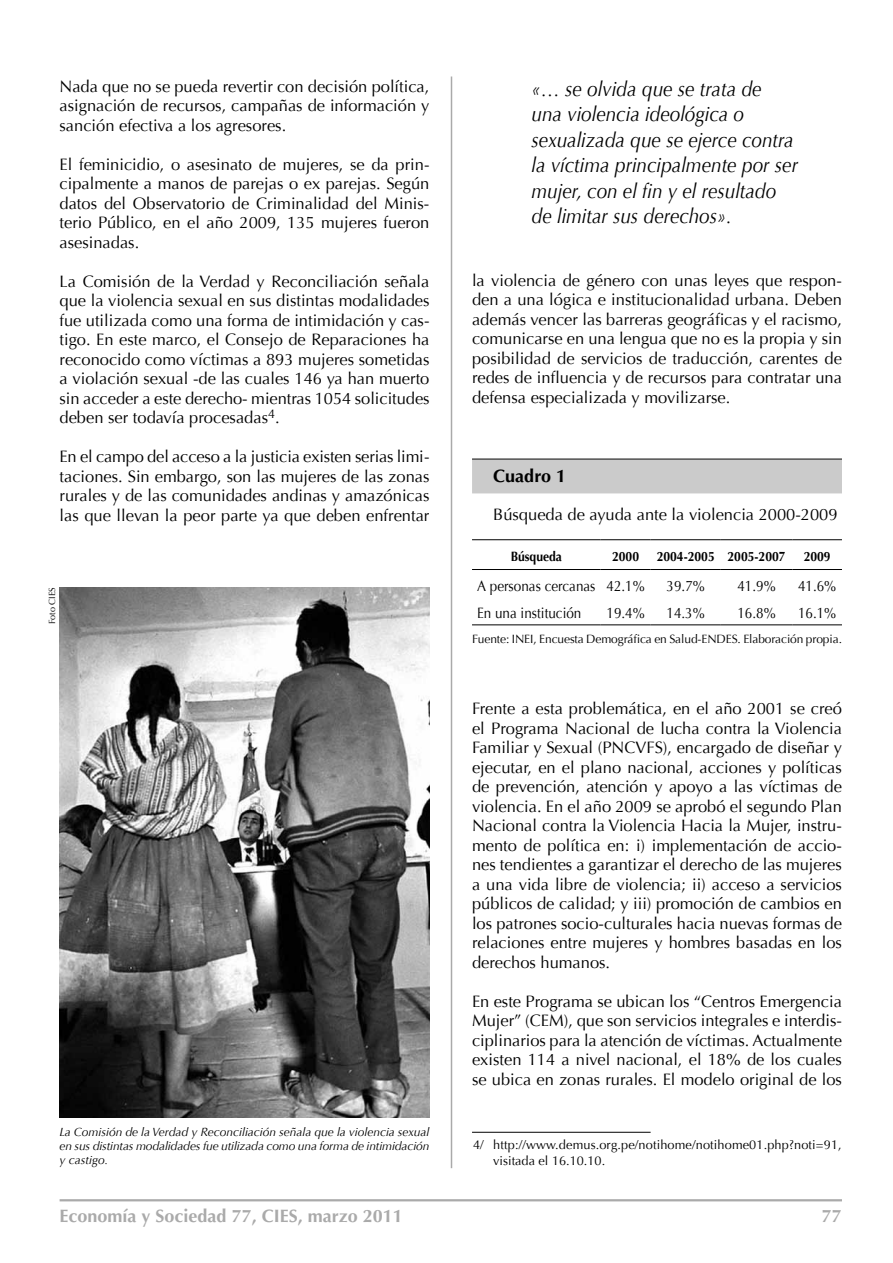
<style>
.page{position:relative;width:893px;height:1263px;background:#fff}
.page>*{position:absolute;margin:0;border:0;box-sizing:border-box;transform-origin:0 0}
.t1{font:italic 21px/25.5px "Optima";color:#000;scale:.9 1}
.t2{font:700 18px "Optima LH East A";color:#aaa}
.t3{font:700 18px "Optima LH East A";color:#000}
.t4{font:16.5px/19.5px "Optima";color:#000;text-align:justify}
.t5{font:15px "Optima";color:#000;scale:.9 1}
.t6{font:700 13.5px "Optima";color:#000;scale:.9 1}
.t7{font:12.75px/16.5px "Optima";letter-spacing:.01em;color:#000}
.t8{font:italic 12px/14.2px "Optima";letter-spacing:-.01em;color:#000;text-align:justify}
.t9{font:12px "Optima";letter-spacing:-.01em;color:#000}
.t10{font:9px "Optima";color:#000}
</style>
<div class="page">
<hr style="left:60px;top:1199px;width:782px;height:2px;background:#aaa">
<hr style="left:451px;top:77px;width:1px;height:1091px;background:#aaa">
<hr style="left:472px;top:1132px;width:179px;height:1px;background:#000">
<img style="left:60px;top:588px;width:369px;height:529px">
<svg style="left:472px;top:540px;width:370px;height:1px"></svg>
<hr style="left:472px;top:539px;width:129px;height:1px;background:#000">
<hr style="left:601px;top:539px;width:50px;height:1px;background:#000">
<hr style="left:651px;top:539px;width:70px;height:1px;background:#000">
<hr style="left:721px;top:539px;width:71px;height:1px;background:#000">
<hr style="left:792px;top:539px;width:50px;height:1px;background:#000">
<hr style="left:472px;top:569px;width:129px;height:1px;background:#000">
<hr style="left:601px;top:569px;width:50px;height:1px;background:#000">
<hr style="left:651px;top:569px;width:70px;height:1px;background:#000">
<hr style="left:721px;top:569px;width:71px;height:1px;background:#000">
<hr style="left:792px;top:569px;width:50px;height:1px;background:#000">
<hr style="left:472px;top:624px;width:129px;height:1px;background:#000">
<hr style="left:601px;top:624px;width:50px;height:1px;background:#000">
<hr style="left:651px;top:624px;width:70px;height:1px;background:#000">
<hr style="left:721px;top:624px;width:71px;height:1px;background:#000">
<hr style="left:792px;top:624px;width:50px;height:1px;background:#000">
<div style="left:472px;top:459px;width:370px;height:34px;background:#cbcbcb"></div>
<hr style="left:472px;top:459px;width:370px;height:1px;background:#000">
<p class="t4" style="left:60px;top:77px;width:371px">Nada que no se pueda revertir con decisión política, asignación de recursos, campañas de información y sanción efectiva a los agresores.</p>
<p class="t4" style="left:60px;top:155px;width:371px">El feminicidio, o asesinato de mujeres, se da prin&shy;cipalmente a manos de parejas o ex parejas. Según datos del Observatorio de Criminalidad del Minis&shy;terio Público, en el año 2009, 135 mujeres fueron asesinadas.</p>
<p class="t4" style="left:60px;top:272px;width:372px">La Comisión de la Verdad y Reconciliación señala que la violencia sexual en sus distintas modalidades fue utilizada como una forma de intimidación y cas&shy;tigo. En este marco, el Consejo de Reparaciones ha reconocido como víctimas a 893 mujeres sometidas a violación sexual -de las cuales 146 ya han muerto sin acceder a este derecho- mientras 1054 solicitudes deben ser todavía procesadas<sup>4</sup>.</p>
<p class="t4" style="left:60px;top:447px;width:371px">En el campo del acceso a la justicia existen serias limi&shy;taciones. Sin embargo, son las mujeres de las zonas rurales y de las comunidades andinas y amazónicas las que llevan la peor parte ya que deben enfrentar</p>
<p class="t10" style="left:47px;top:624px;width:38px;rotate:-90deg">Foto CIES</p>
<p class="t8" style="left:60px;top:1124px;width:371px">La Comisión de la Verdad y Reconciliación señala que la violencia sexual en sus distintas modalidades fue utilizada como una forma de intimidación y castigo.</p>
<p class="t1" style="left:532px;top:76px;width:297px">«… se olvida que se trata de<br>una violencia ideológica o sexualizada que se ejerce contra la víctima principalmente por ser mujer, con el fin y el resultado de limitar sus derechos».</p>
<p class="t4" style="left:472px;top:271px;width:371px">la violencia de género con unas leyes que respon&shy;den a una lógica e institucionalidad urbana. Deben además vencer las barreras geográficas y el racismo, comunicarse en una lengua que no es la propia y sin posibilidad de servicios de traducción, carentes de redes de influencia y de recursos para contratar una defensa especializada y movilizarse.</p>
<p class="t3" style="left:493px;top:465px;width:74px">Cuadro 1</p>
<p class="t4" style="left:493px;top:504px;width:346px">Búsqueda de ayuda ante la violencia 2000-2009</p>
<p class="t6" style="left:511px;top:548px;width:59px">Búsqueda</p>
<p class="t6" style="left:612px;top:548px;width:32px">2000</p>
<p class="t6" style="left:657px;top:548px;width:145px">2004-2005 2005-2007</p>
<p class="t6" style="left:804px;top:548px;width:32px">2009</p>
<p class="t5" style="left:477px;top:577px;width:188px">A personas cercanas 42.1%</p>
<p class="t5" style="left:667px;top:577px;width:44px">39.7%</p>
<p class="t5" style="left:737px;top:577px;width:44px">41.9%</p>
<p class="t5" style="left:798px;top:577px;width:44px">41.6%</p>
<p class="t5" style="left:477px;top:605px;width:117px">En una institución</p>
<p class="t5" style="left:606px;top:605px;width:44px">19.4%</p>
<p class="t5" style="left:667px;top:605px;width:44px">14.3%</p>
<p class="t5" style="left:737px;top:605px;width:44px">16.8%</p>
<p class="t5" style="left:798px;top:605px;width:44px">16.1%</p>
<p class="t9" style="left:472px;top:632px;width:371px">Fuente: INEI, Encuesta Demográfica en Salud-ENDES. Elaboración propia.</p>
<p class="t4" style="left:472px;top:699px;width:371px">Frente a esta problemática, en el año 2001 se creó el Programa Nacional de lucha contra la Violencia Familiar y Sexual (PNCVFS), encargado de diseñar y ejecutar, en el plano nacional, acciones y políticas de prevención, atención y apoyo a las víctimas de violencia. En el año 2009 se aprobó el segundo Plan Nacional contra la Violencia Hacia la Mujer, instru&shy;mento de política en: i) implementación de accio&shy;nes tendientes a garantizar el derecho de las mujeres a una vida libre de violencia; ii) acceso a servicios públicos de calidad; y iii) promoción de cambios en los patrones socio-culturales hacia nuevas formas de relaciones entre mujeres y hombres basadas en los derechos humanos.</p>
<p class="t4" style="left:472px;top:991px;width:371px">En este Programa se ubican los “Centros Emergencia Mujer” (CEM), que son servicios integrales e interdis&shy;ciplinarios para la atención de víctimas. Actualmente existen 114 a nivel nacional, el 18% de los cuales se ubica en zonas rurales. El modelo original de los</p>
<p class="t7" style="left:493px;top:1136px;width:350px;text-indent:-20px">4/ http://www.demus.org.pe/notihome/notihome01.php?noti=91, visitada el 16.10.10.</p>
<p class="t2" style="left:60px;top:1204px;width:345px">Economía y Sociedad 77, CIES, marzo 2011</p>
<p class="t2" style="left:822px;top:1204px;width:22px">77</p>
</div>
